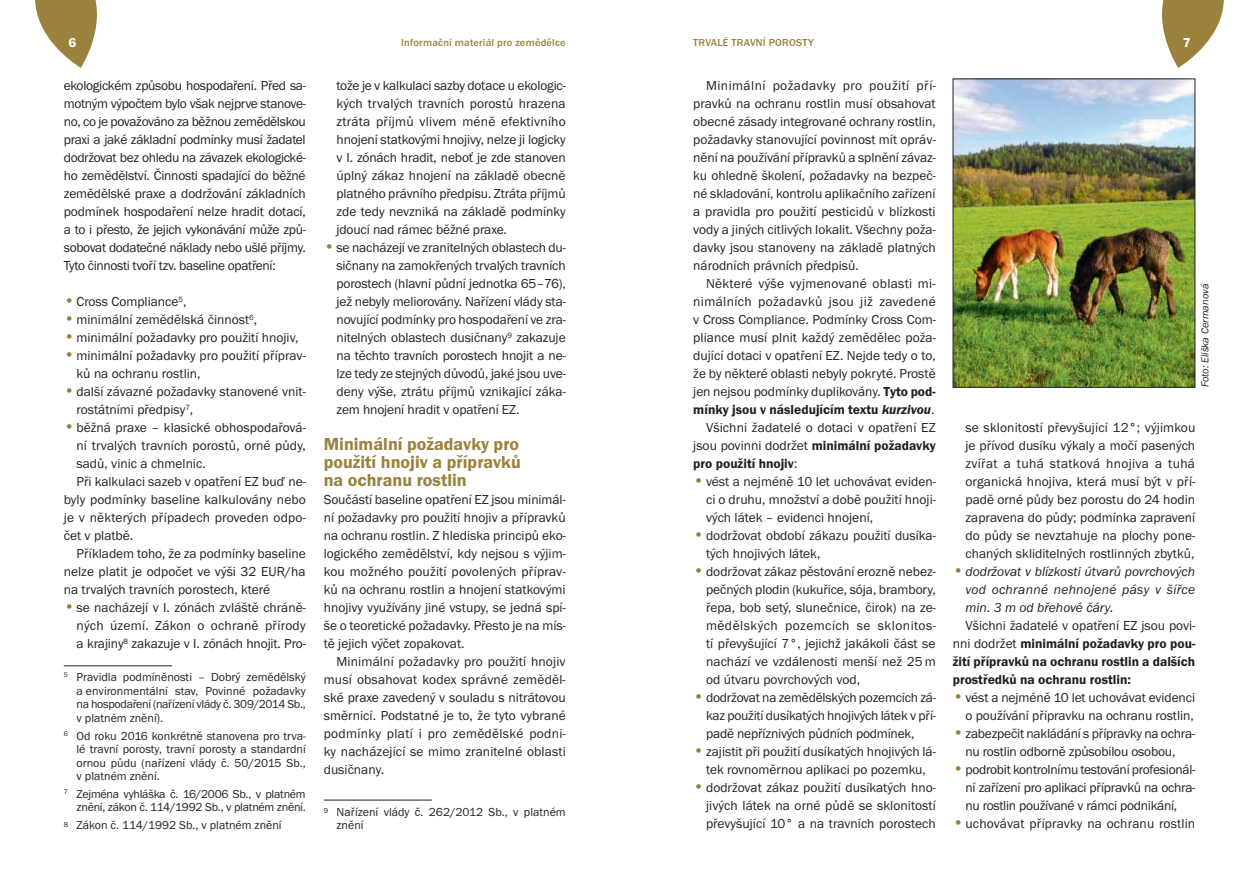
<style>
.page{position:relative;width:1259px;height:893px;background:#fff}
.page>*{position:absolute;margin:0;border:0;box-sizing:border-box;transform-origin:0 0}
.t1{font:600 18px/18px "Franklin Gothic ITCTOT";color:#9a823c;text-align:justify}
.t2{font:13.5px/18px "Franklin Gothic ITCTOT";color:#231f20;text-align:justify}
.t3{font:600 13.5px/18px "Franklin Gothic ITCTOT";color:#231f20;text-align:justify}
.t4{font:italic 13.5px/18px "Franklin Gothic ITCTOT";letter-spacing:.02em;color:#231f20;text-align:justify}
.t5{font:13.5px "Franklin Gothic ITCTOT";letter-spacing:.025em;color:#231f20}
.t6{font:13.5px "Franklin Gothic ITCTOT";letter-spacing:.02em;color:#231f20}
.t7{font:600 13.5px "Franklin Gothic ITCTOT";color:#fff}
.t8{font:12px/13.5px "Franklin Gothic ITCTOT";color:#231f20;text-align:justify}
.t9{font:12px/13.5px "Franklin Gothic ITCTOT";letter-spacing:-.02em;color:#231f20;text-align:right}
.t10{font:500 10.5px "Franklin Gothic ITCTOT";letter-spacing:.02em;color:#9a823c}
.t11{font:italic 10.5px "Franklin Gothic ITCTOT";letter-spacing:-.005em;color:#231f20}
.s1{font-weight:600}
.s2{font-style:italic}
.s3{font-weight:400}
.s4{font-size:16.5px;color:#9a823c}
</style>
<div class="page">
<svg style="left:1162px;top:0;width:62px;height:68px"></svg>
<svg style="left:35px;top:0;width:62px;height:68px"></svg>
<hr style="left:64px;top:665px;width:108px;height:1px;background:#231f20">
<hr style="left:324px;top:800px;width:108px;height:1px;background:#231f20">
<img style="left:954px;top:81px;width:239px;height:304px">
<p class="t7" style="left:68px;top:35px;width:9px">6</p>
<p class="t10" style="left:401px;top:37px;width:166px">Informační materiál pro zemědělce</p>
<p class="t10" style="left:693px;top:37px;width:122px">TRVALÉ TRAVNÍ POROSTY</p>
<p class="t7" style="left:1182px;top:35px;width:9px">7</p>
<p class="t2" style="left:693px;top:77px;width:244px;text-indent:13px">Minimální požadavky pro použití pří&shy;pravků na ochranu rostlin musí obsahovat obecné zásady integrované ochrany rostlin, požadavky stanovující povinnost mít opráv&shy;nění na používání přípravků a splnění závaz&shy;ku ohledně školení, požadavky na bezpeč&shy;né skladování, kontrolu aplikačního zařízení a pravidla pro použití pesticidů v blízkosti vody a jiných citlivých lokalit. Všechny poža&shy;davky jsou stanoveny na základě platných národních právních předpisů.</p>
<p class="t6" style="left:706px;top:276px;width:231px">Některé výše vyjmenované oblasti mi-</p>
<p class="t5" style="left:693px;top:294px;width:244px">nimálních požadavků jsou již zavedené</p>
<p class="t2" style="left:693px;top:311px;width:244px">v Cross Compliance. Podmínky Cross Com-</p>
<p class="t2" style="left:693px;top:329px;width:244px">pliance musí plnit každý zemědělec poža-</p>
<p class="t2" style="left:693px;top:347px;width:244px">dující dotaci v opatření EZ. Nejde tedy o to,</p>
<p class="t2" style="left:693px;top:365px;width:244px">že by některé oblasti nebyly pokryté. Prostě</p>
<p class="t2" style="left:693px;top:383px;width:244px">jen nejsou podmínky duplikovány. <span class="s1">Tyto pod-</span></p>
<p class="t3" style="left:693px;top:401px;width:243px">mínky jsou v následujícím textu <span class="s2">kurzivou</span><span class="s3">.</span></p>
<p class="t2" style="left:706px;top:419px;width:231px">Všichni žadatelé o dotaci v opatření EZ</p>
<p class="t2" style="left:693px;top:437px;width:244px">jsou povinni dodržet <span class="s1">minimální požadavky</span></p>
<p class="t3" style="left:693px;top:455px;width:106px">pro použití hnojiv<span class="s3">:</span></p>
<p class="t2" style="left:706px;top:473px;width:231px;text-indent:-13px"><span class="s4">•</span>vést a nejméně 10 let uchovávat eviden&shy;ci o druhu, množství a době použití hnoji&shy;vých látek – evidenci hnojení,</p>
<p class="t2" style="left:706px;top:527px;width:231px;text-indent:-13px"><span class="s4">•</span>dodržovat období zákazu použití dusíka&shy;tých hnojivých látek,</p>
<p class="t2" style="left:706px;top:563px;width:231px;text-indent:-13px"><span class="s4">•</span>dodržovat zákaz pěstování erozně nebez&shy;pečných plodin (kukuřice, sója, brambory, řepa, bob setý, slunečnice, čirok) na ze&shy;mědělských pozemcích se sklonitos&shy;tí převyšující 7°, jejichž jakákoli část se nachází ve vzdálenosti menší než 25 m od útvaru povrchových vod,</p>
<p class="t2" style="left:706px;top:689px;width:231px;text-indent:-13px"><span class="s4">•</span>dodržovat na zemědělských pozemcích zá&shy;kaz použití dusíkatých hnojivých látek v pří&shy;padě nepříznivých půdních podmínek,</p>
<p class="t2" style="left:693px;top:743px;width:244px;text-align:center"><span class="s4">•</span>zajistit při použití dusíkatých hnojivých lá&shy;tek rovnoměrnou aplikaci po pozemku,</p>
<p class="t2" style="left:706px;top:779px;width:231px;text-indent:-13px"><span class="s4">•</span>dodržovat zákaz použití dusíkatých hno&shy;jivých látek na orné půdě se sklonitostí převyšující 10° a na travních porostech</p>
<p class="t2" style="left:64px;top:77px;width:243px">ekologickém způsobu hospodaření. Před sa&shy;motným výpočtem bylo však nejprve stanove&shy;no, co je považováno za běžnou zemědělskou praxi a jaké základní podmínky musí žadatel dodržovat bez ohledu na závazek ekologické&shy;ho zemědělství. Činnosti spadající do běžné zemědělské praxe a dodržování základních podmínek hospodaření nelze hradit dotací, a to i přesto, že jejich vykonávání může způ&shy;sobovat dodatečné náklady nebo ušlé příjmy.<br>Tyto činnosti tvoří tzv. baseline opatření:</p>
<p class="t2" style="left:64px;top:293px;width:124px"><span class="s4">•</span>Cross Compliance<sup>5</sup>,</p>
<p class="t2" style="left:64px;top:311px;width:195px"><span class="s4">•</span>minimální zemědělská činnost<sup>6</sup>,</p>
<p class="t2" style="left:64px;top:329px;width:236px"><span class="s4">•</span>minimální požadavky pro použití hnojiv,</p>
<p class="t2" style="left:77px;top:347px;width:231px;text-indent:-13px"><span class="s4">•</span>minimální požadavky pro použití příprav&shy;ků na ochranu rostlin,</p>
<p class="t2" style="left:77px;top:383px;width:231px;text-indent:-13px"><span class="s4">•</span>další závazné požadavky stanovené vnit&shy;rostátními předpisy<sup>7</sup>,</p>
<p class="t2" style="left:64px;top:419px;width:243px"><span class="s4">•</span>běžná praxe – klasické obhospodařová-</p>
<p class="t2" style="left:77px;top:437px;width:231px">ní trvalých travních porostů, orné půdy,</p>
<p class="t2" style="left:77px;top:455px;width:131px">sadů, vinic a chmelnic.</p>
<p class="t2" style="left:77px;top:473px;width:231px">Při kalkulaci sazeb v opatření EZ buď ne-</p>
<p class="t2" style="left:64px;top:491px;width:243px">byly podmínky baseline kalkulovány nebo</p>
<p class="t2" style="left:64px;top:509px;width:243px">je v některých případech proveden odpo-</p>
<p class="t2" style="left:64px;top:527px;width:71px">čet v platbě.</p>
<p class="t2" style="left:77px;top:545px;width:231px">Příkladem toho, že za podmínky baseline</p>
<p class="t2" style="left:64px;top:563px;width:243px">nelze platit je odpočet ve výši 32 EUR/ha</p>
<p class="t2" style="left:64px;top:581px;width:208px">na trvalých travních porostech, které</p>
<p class="t2" style="left:77px;top:599px;width:231px;text-indent:-13px"><span class="s4">•</span>se nacházejí v I. zónách zvláště chráně&shy;ných území. Zákon o ochraně přírody a krajiny<sup>8</sup> zakazuje v I. zónách hnojit. Pro-</p>
<p class="t8" style="left:77px;top:671px;width:231px;text-indent:-13px"><sup>5</sup> Pravidla podmíněnosti – Dobrý zemědělský a environmentální stav, Povinné požadavky na hospodaření (nařízení vlády č. 309/2014 Sb., v platném znění).</p>
<p class="t8" style="left:77px;top:729px;width:231px;text-indent:-13px"><sup>6</sup> Od roku 2016 konkrétně stanovena pro trva&shy;lé travní porosty, travní porosty a standardní ornou půdu (nařízení vlády č. 50/2015 Sb., v platném znění.</p>
<p class="t9" style="left:64px;top:787px;width:243px"><sup>7</sup> Zejména vyhláška č. 16/2006 Sb., v platném znění, zákon č. 114/1992 Sb., v platném znění.</p>
<p class="t8" style="left:64px;top:819px;width:219px"><sup>8</sup> Zákon č. 114/1992 Sb., v platném znění</p>
<p class="t2" style="left:336px;top:77px;width:231px">tože je v kalkulaci sazby dotace u ekologic&shy;kých trvalých travních porostů hrazena ztráta příjmů vlivem méně efektivního hnojení statkovými hnojivy, nelze ji logicky v I. zónách hradit, neboť je zde stanoven úplný zákaz hnojení na základě obecně platného právního předpisu. Ztráta příjmů zde tedy nevzniká na základě podmínky jdoucí nad rámec běžné praxe.</p>
<p class="t2" style="left:336px;top:239px;width:231px;text-indent:-13px"><span class="s4">•</span>se nacházejí ve zranitelných oblastech du&shy;sičnany na zamokřených trvalých travních porostech (hlavní půdní jednotka 65–76), jež nebyly meliorovány. Nařízení vlády sta&shy;novující podmínky pro hospodaření ve zra&shy;nitelných oblastech dusičnany<sup>9</sup> zakazuje na těchto travních porostech hnojit a ne&shy;lze tedy ze stejných důvodů, jaké jsou uve&shy;deny výše, ztrátu příjmů vznikající záka&shy;zem hnojení hradit v opatření EZ.</p>
<h1 class="t1" style="left:324px;top:435px;width:198px">Minimální požadavky pro použití hnojiv a přípravků na ochranu rostlin</h1>
<p class="t2" style="left:324px;top:491px;width:243px">Součástí baseline opatření EZ jsou minimál&shy;ní požadavky pro použití hnojiv a přípravků na ochranu rostlin. Z hlediska principů eko&shy;logického zemědělství, kdy nejsou s výjim&shy;kou možného použití povolených příprav&shy;ků na ochranu rostlin a hnojení statkovými hnojivy využívány jiné vstupy, se jedná spí&shy;še o teoretické požadavky. Přesto je na mís&shy;tě jejich výčet zopakovat.</p>
<p class="t2" style="left:324px;top:653px;width:244px;text-indent:13px">Minimální požadavky pro použití hnojiv musí obsahovat kodex správné zeměděl&shy;ské praxe zavedený v souladu s nitrátovou směrnicí. Podstatné je to, že tyto vybrané podmínky platí i pro zemědělské podni&shy;ky nacházející se mimo zranitelné oblasti dusičnany.</p>
<p class="t8" style="left:336px;top:805px;width:231px;text-indent:-13px"><sup>9</sup> Nařízení vlády č. 262/2012 Sb., v platném znění</p>
<p class="t11" style="left:1199px;top:387px;width:105px;rotate:-90deg">Foto: Eliška Cermanová</p>
<p class="t2" style="left:965px;top:419px;width:231px">se sklonitostí převyšující 12°; výjimkou je přívod dusíku výkaly a močí pasených zvířat a tuhá statková hnojiva a tuhá organická hnojiva, která musí být v pří&shy;padě orné půdy bez porostu do 24 hodin zapravena do půdy; podmínka zapravení do půdy se nevztahuje na plochy pone&shy;chaných skliditelných rostlinných zbytků,</p>
<p class="t4" style="left:965px;top:563px;width:231px;text-indent:-13px"><span class="s4">•</span>dodržovat v blízkosti útvarů povrchových vod ochranné nehnojené pásy v šířce min. 3 m od břehové čáry.</p>
<p class="t3" style="left:952px;top:617px;width:244px;text-indent:13px"><span class="s3">Všichni žadatelé v opatření EZ jsou povi&shy;nni dodržet</span> minimální požadavky pro pou&shy;žití přípravků na ochranu rostlin a dalších prostředků na ochranu rostlin:</p>
<p class="t2" style="left:952px;top:689px;width:244px;text-align:right"><span class="s4">•</span>vést a nejméně 10 let uchovávat evidenci o používání přípravku na ochranu rostlin,</p>
<p class="t2" style="left:952px;top:725px;width:244px;text-align:center"><span class="s4">•</span>zabezpečit nakládání s přípravky na ochra&shy;nu rostlin odborně způsobilou osobou,</p>
<p class="t2" style="left:965px;top:761px;width:231px;text-indent:-13px"><span class="s4">•</span>podrobit kontrolnímu testování profesionál&shy;ní zařízení pro aplikaci přípravků na ochra&shy;nu rostlin používané v rámci podnikání,</p>
<p class="t2" style="left:952px;top:815px;width:244px"><span class="s4">•</span>uchovávat přípravky na ochranu rostlin</p>
</div>
